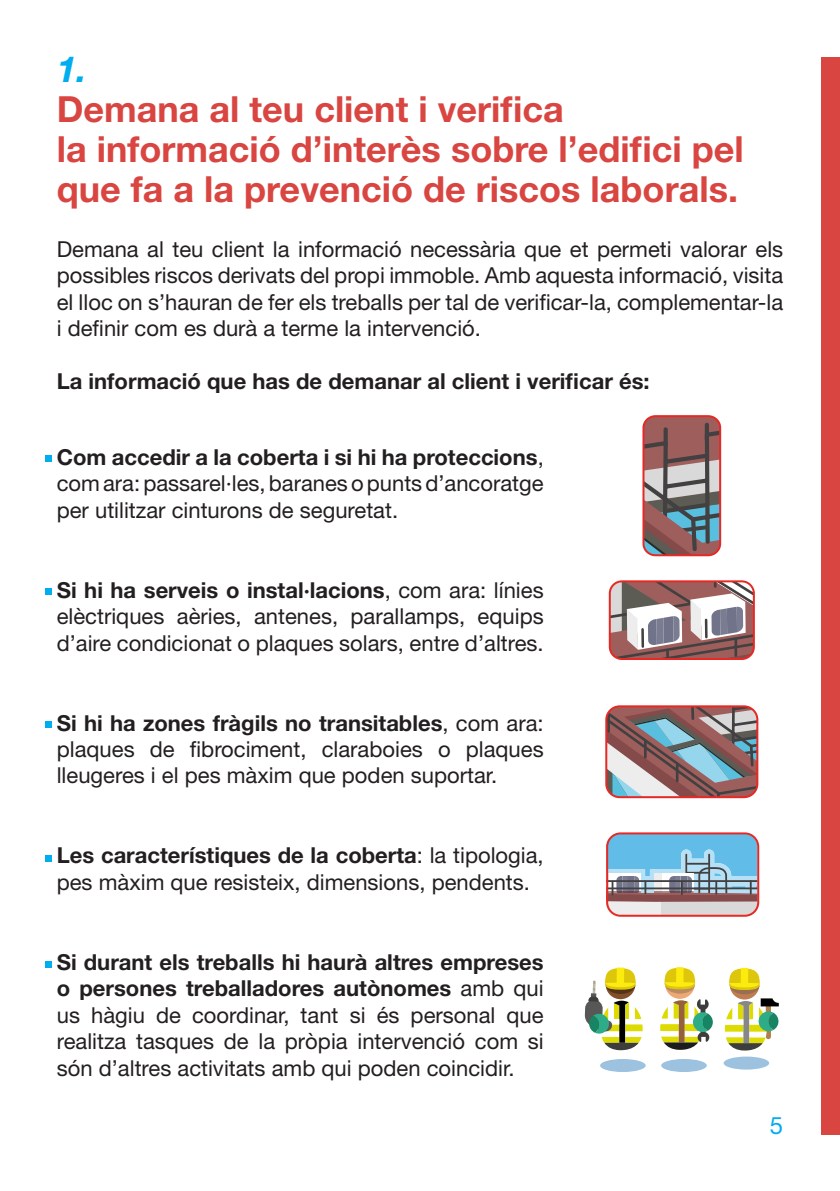
<style>
.page{position:relative;width:840px;height:1191px;background:#fff}
.page>*{position:absolute;margin:0;border:0;box-sizing:border-box;transform-origin:0 0}
.t1{font:700 36px/40px "Helvetica Neue LT";color:#d94540}
.t2{font:24px "Helvetica Neue LT";color:#00aeef}
.t3{font:22px/26.4px "Helvetica Neue LT";color:#231f20;text-align:justify}
.t4{font:700 22px "Helvetica Neue LT";color:#231f20}
.s1{font-style:italic;color:#00aeef}
.s2{font-weight:700}
</style>
<div class="page">
<svg style="left:45px;top:961px;width:6px;height:6px"></svg>
<div style="left:45px;top:855px;width:6px;height:7px;background:#00aeef"></div>
<div style="left:45px;top:721px;width:6px;height:7px;background:#00aeef"></div>
<div style="left:45px;top:588px;width:6px;height:7px;background:#00aeef"></div>
<svg style="left:45px;top:455px;width:6px;height:6px"></svg>
<div style="left:820px;top:57px;width:19px;height:1077px;background:#d94540"></div>
<svg style="left:645px;top:416px;width:74px;height:139px;background:#8a7677"></svg>
<div style="left:642px;top:415px;width:78px;height:141px;border:2px solid #e62924;border-radius:12px"></div>
<svg style="left:611px;top:582px;width:142px;height:77px"></svg>
<div style="left:608px;top:580px;width:146px;height:80px;border:2px solid #e62924;border-radius:12px"></div>
<svg style="left:608px;top:708px;width:149px;height:89px;background:#908387"></svg>
<div style="left:605px;top:705px;width:153px;height:93px;border:2px solid #e62924;border-radius:13px"></div>
<svg style="left:724px;top:968px;width:54px;height:82px"></svg>
<svg style="left:768px;top:1012px;width:10px;height:18px"></svg>
<svg style="left:660px;top:967px;width:49px;height:82px"></svg>
<svg style="left:702px;top:1013px;width:10px;height:17px"></svg>
<svg style="left:584px;top:967px;width:58px;height:83px"></svg>
<div style="left:599px;top:1059px;width:46px;height:13px;background:#9cc2e0;border-radius:50%"></div>
<div style="left:660px;top:1059px;width:46px;height:13px;background:#9cc2e0;border-radius:50%"></div>
<div style="left:723px;top:1056px;width:45px;height:13px;background:#9cc2e0;border-radius:50%"></div>
<svg style="left:608px;top:834px;width:149px;height:81px;background:#8cafc5"></svg>
<div style="left:605px;top:832px;width:153px;height:84px;border:2px solid #e62924;border-radius:13px"></div>
<h4 class="t1" style="left:57px;top:48px;width:688px"><span class="s1">1.<br></span>Demana al teu client i verifca<br>la informació d’interès sobre l’edifci pel que fa a la prevenció de riscos laborals.</h4>
<p class="t3" style="left:57px;top:235px;width:727px">Demana al teu client la informació necessària que et permeti valorar els possibles riscos derivats del propi immoble. Amb aquesta informació, visita el lloc on s’hauran de fer els treballs per tal de verificar-la, complementar-la i definir com es durà a terme la intervenció.</p>
<p class="t4" style="left:57px;top:367px;width:594px">La informació que has de demanar al client i verifcar és:</p>
<p class="t3" style="left:57px;top:443px;width:488px"><span class="s2">Com accedir a la coberta i si hi ha proteccions</span>, com ara: passarel·les, baranes o punts d’ancoratge per utilitzar cinturons de seguretat.</p>
<p class="t3" style="left:57px;top:576px;width:488px"><span class="s2">Si hi ha serveis o instal·lacions</span>, com ara: línies elèctriques aèries, antenes, parallamps, equips d’aire condicionat o plaques solars, entre d’altres.</p>
<p class="t3" style="left:57px;top:709px;width:488px"><span class="s2">Si hi ha zones fràgils no transitables</span>, com ara: plaques de fibrociment, claraboies o plaques lleugeres i el pes màxim que poden suportar.</p>
<p class="t3" style="left:57px;top:842px;width:488px"><span class="s2">Les característiques de la coberta</span>: la tipologia, pes màxim que resisteix, dimensions, pendents.</p>
<p class="t3" style="left:57px;top:948px;width:488px"><span class="s2">Si durant els treballs hi haurà altres empreses o persones treballadores autònomes</span> amb qui us hàgiu de coordinar, tant si és personal que realitza tasques de la pròpia intervenció com si són d’altres activitats amb qui poden coincidir.</p>
<p class="t2" style="left:769px;top:1111px;width:15px">5</p>
</div>
